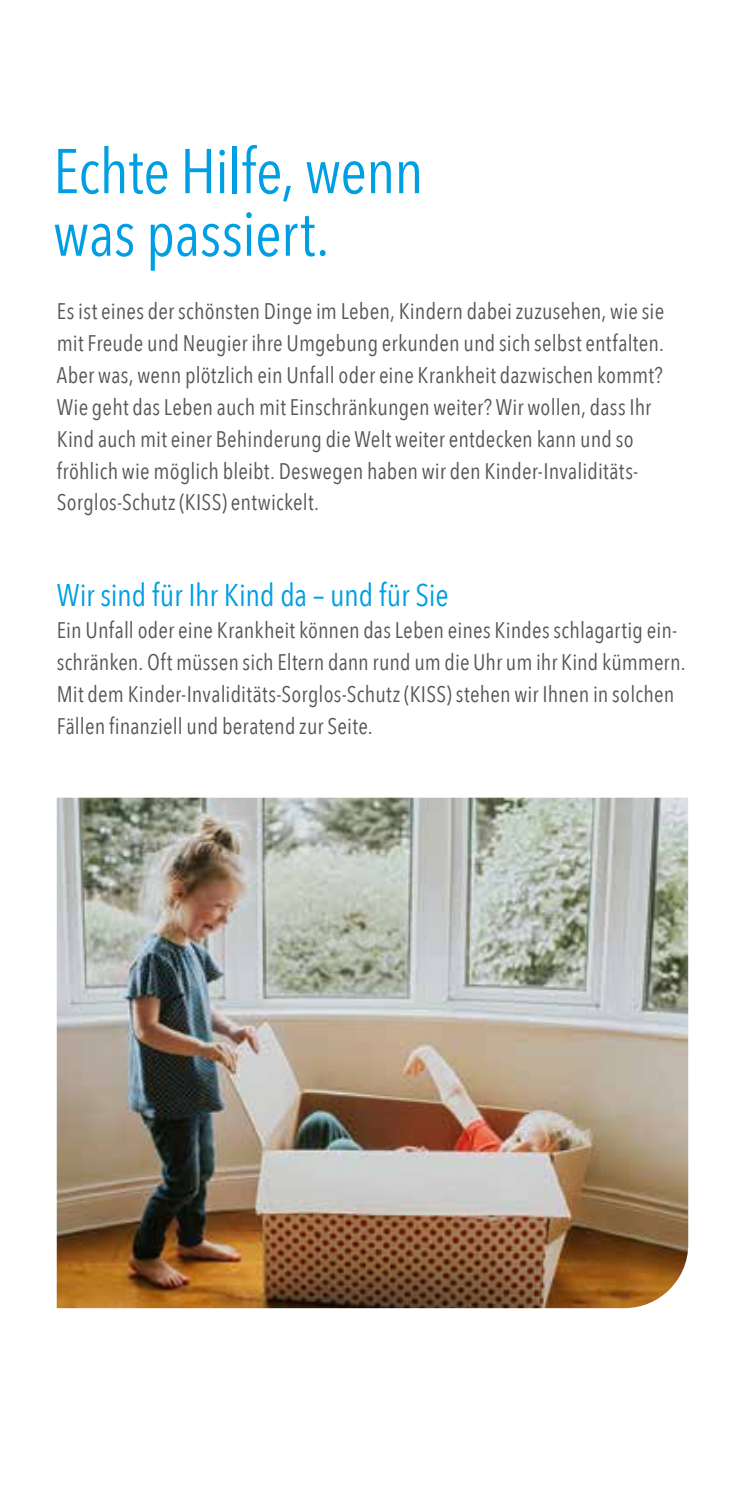
<style>
.page{position:relative;width:745px;height:1489px;background:#fff}
.page>*{position:absolute;margin:0;border:0;box-sizing:border-box;transform-origin:0 0}
.t1{font:62.5px/62.5px "Avenir Next Condensed";letter-spacing:-.01em;color:#009ee3}
.t2{font:31.25px "Avenir Next Condensed";letter-spacing:-.01em;color:#009ee3}
.t3{font:22.5px/32px "Avenir Next Condensed";letter-spacing:.01em;color:#565656}
</style>
<div class="page">
<img style="left:57px;top:797px;width:630px;height:510px">
<h1 class="t1" style="left:53px;top:137px;width:371px">Echte Hilfe, wenn was passiert.</h1>
<p class="t3" style="left:57px;top:294px;width:608px">Es ist eines der schönsten Dinge im Leben, Kindern dabei zuzusehen, wie sie mit Freude und Neugier ihre Umgebung erkunden und sich selbst entfalten.<br>Aber was, wenn plötzlich ein Unfall oder eine Krankheit dazwischen kommt?<br>Wie geht das Leben auch mit Einschränkungen weiter? Wir wollen, dass Ihr Kind auch mit einer Behinderung die Welt weiter entdecken kann und so fröhlich wie möglich bleibt. Deswegen haben wir den Kinder-Invaliditäts-Sorglos-Schutz (KISS) entwickelt.</p>
<h2 class="t2" style="left:57px;top:568px;width:393px">Wir sind für Ihr Kind da – und für Sie</h2>
<p class="t3" style="left:57px;top:613px;width:630px">Ein Unfall oder eine Krankheit können das Leben eines Kindes schlagartig ein&shy;schränken. Oft müssen sich Eltern dann rund um die Uhr um ihr Kind kümmern.<br>Mit dem Kinder-Invaliditäts-Sorglos-Schutz (KISS) stehen wir Ihnen in solchen Fällen finanziell und beratend zur Seite.</p>
</div>
